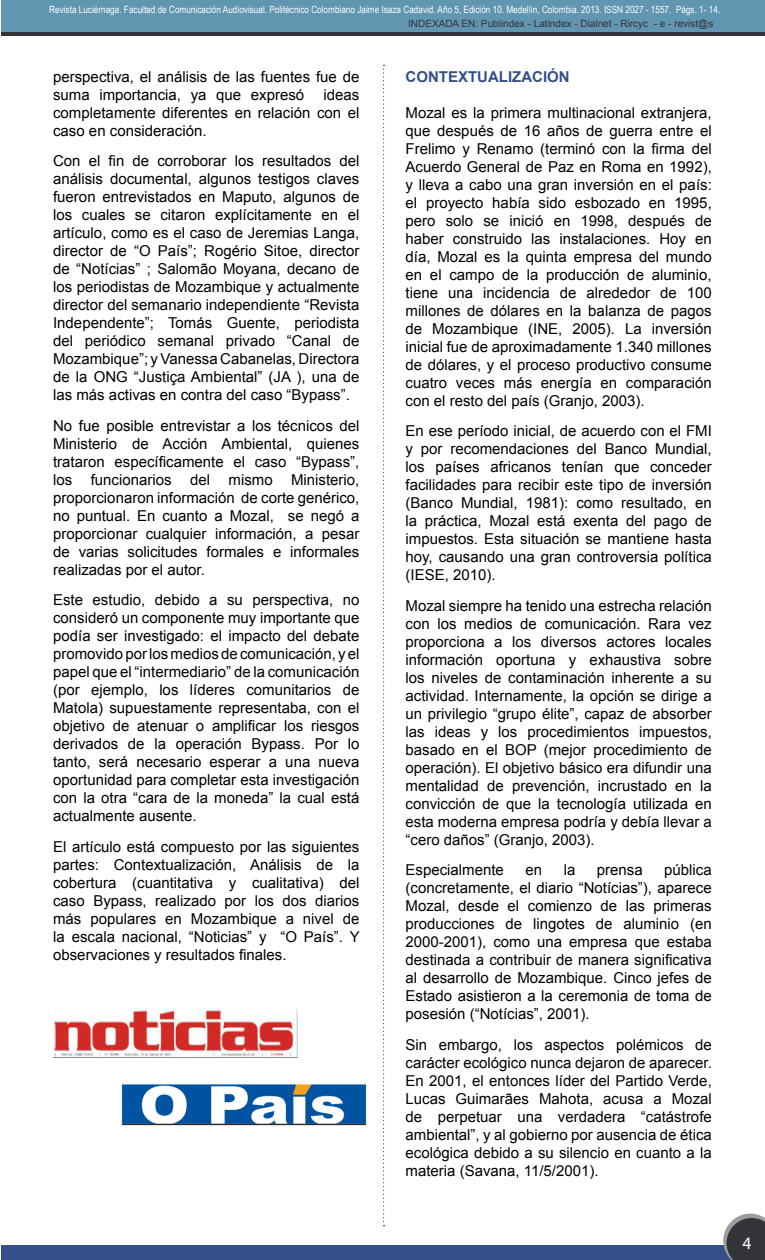
<style>
.page{position:relative;width:765px;height:1260px;background:#fff}
.page>*{position:absolute;margin:0;border:0;box-sizing:border-box;transform-origin:0 0}
.t1{font:17.5px "Myriad Pro";color:#fff}
.t2{font:15px/18px "Arial";color:#000;text-align:justify}
.t3{font:700 15px "Arial";color:#344f8a}
.t4{font:10px "Arial Narrow";color:#fafdff}
.t5{font:10px "Arial";color:#33333a}
.s1{font-size:11.25px}
</style>
<div class="page">
<div style="left:1px;top:1245px;width:736px;height:14px;background:#344f8a"></div>
<div style="left:1px;top:0;width:764px;height:36px;background:#6196b0"></div>
<hr style="left:1px;top:32px;width:764px;height:4px;background:#33333a">
<svg style="left:723px;top:1214px;width:42px;height:46px;background:#54555c"></svg>
<svg style="left:383px;top:65px;width:2px;height:1161px"></svg>
<img style="left:53px;top:1009px;width:244px;height:49px">
<img style="left:121px;top:1084px;width:246px;height:42px">
<p class="t4" style="left:49px;top:3px;width:673px">Revista Luciérnaga. Facultad de Comunicación Audiovisual. Politécnico Colombiano Jaime Isaza Cadavid. Año 5, Edición 10. Medellín, Colombia. 2013. ISSN 2027 - 1557. Págs. 1- 14<span class="s1">.</span></p>
<p class="t5" style="left:408px;top:17px;width:307px">INDEXADA EN: Publindex - Latindex - Dialnet - Rircyc - e - revist@s</p>
<p class="t2" style="left:53px;top:67px;width:308px">perspectiva, el análisis de las fuentes fue de suma importancia, ya que expresó</p>
<p class="t2" style="left:53px;top:85px;width:308px;text-indent:270px">ideas completamente diferentes en relación con el caso en consideración.</p>
<p class="t2" style="left:53px;top:152px;width:308px">Con el fin de corroborar los resultados del análisis documental, algunos testigos claves fueron entrevistados en Maputo, algunos de los cuales se citaron explícitamente en el artículo, como es el caso de Jeremias Langa, director de “O País”; Rogério Sitoe, director de “Notícias” ; Salomão Moyana, decano de los periodistas de Mozambique y actualmente director del semanario independiente “Revista Independente”; Tomás Guente, periodista del periódico semanal privado “Canal de Mozambique”; y Vanessa Cabanelas, Directora de la ONG “Justiça Ambiental” (JA ), una de las más activas en contra del caso “Bypass”.</p>
<p class="t2" style="left:53px;top:416px;width:308px">No fue posible entrevistar a los técnicos del Ministerio de Acción Ambiental, quienes trataron específicamente el caso “Bypass”, los funcionarios del mismo Ministerio, proporcionaron información de corte genérico, no puntual. En cuanto a Mozal, se negó a proporcionar cualquier información, a pesar de varias solicitudes formales e informales realizadas por el autor.</p>
<p class="t2" style="left:53px;top:591px;width:308px">Este estudio, debido a su perspectiva, no consideró un componente muy importante que podía ser investigado: el impacto del debate promovido por los medios de comunicación, y el papel que el “intermediario” de la comunicación (por ejemplo, los líderes comunitarios de Matola) supuestamente representaba, con el objetivo de atenuar o amplificar los riesgos derivados de la operación Bypass. Por lo tanto, será necesario esperar a una nueva oportunidad para completar esta investigación con la otra “cara de la moneda” la cual está actualmente ausente.</p>
<p class="t2" style="left:53px;top:837px;width:308px">El artículo está compuesto por las siguientes partes: Contextualización, Análisis de la cobertura (cuantitativa y cualitativa) del caso Bypass, realizado por los dos diarios más populares en Mozambique a nivel de la escala nacional, “Noticias” y “O País”. Y observaciones y resultados finales.</p>
<p class="t3" style="left:406px;top:66px;width:166px">CONTEXTUALIZACIÓN</p>
<p class="t2" style="left:406px;top:103px;width:308px">Mozal es la primera multinacional extranjera, que después de 16 años de guerra entre el Frelimo y Renamo (terminó con la firma del Acuerdo General de Paz en Roma en 1992), y lleva a cabo una gran inversión en el país: el proyecto había sido esbozado en 1995, pero solo se inició en 1998, después de haber construido las instalaciones. Hoy en día, Mozal es la quinta empresa del mundo en el campo de la producción de aluminio, tiene una incidencia de alrededor de 100 millones de dólares en la balanza de pagos de Mozambique (INE, 2005). La inversión inicial fue de aproximadamente 1.340 millones de dólares, y el proceso productivo consume cuatro veces más energía en comparación con el resto del país (Granjo, 2003).</p>
<p class="t2" style="left:406px;top:422px;width:308px">En ese período inicial, de acuerdo con el FMI y por recomendaciones del Banco Mundial, los países africanos tenían que conceder facilidades para recibir este tipo de inversión (Banco Mundial, 1981): como resultado, en la práctica, Mozal está exenta del pago de impuestos. Esta situación se mantiene hasta hoy, causando una gran controversia política (IESE, 2010).</p>
<p class="t2" style="left:406px;top:596px;width:308px">Mozal siempre ha tenido una estrecha relación con los medios de comunicación. Rara vez proporciona a los diversos actores locales información oportuna y exhaustiva sobre los niveles de contaminación inherente a su actividad. Internamente, la opción se dirige a un privilegio “grupo élite”, capaz de absorber las ideas y los procedimientos impuestos, basado en el BOP (mejor procedimiento de operación). El objetivo básico era difundir una mentalidad de prevención, incrustado en la convicción de que la tecnología utilizada en esta moderna empresa podría y debía llevar a “cero daños” (Granjo, 2003).</p>
<p class="t2" style="left:406px;top:861px;width:100px">Especialmente</p>
<p class="t2" style="left:525px;top:861px;width:18px">en</p>
<p class="t2" style="left:564px;top:861px;width:13px">la</p>
<p class="t2" style="left:597px;top:861px;width:47px">prensa</p>
<p class="t2" style="left:406px;top:861px;width:308px;text-indent:259px">pública (concretamente, el diario “Notícias”), aparece Mozal, desde el comienzo de las primeras producciones de lingotes de aluminio (en 2000-2001), como una empresa que estaba destinada a contribuir de manera significativa al desarrollo de Mozambique. Cinco jefes de Estado asistieron a la ceremonia de toma de posesión (“Notícias”, 2001).</p>
<p class="t2" style="left:406px;top:1035px;width:308px">Sin embargo, los aspectos polémicos de carácter ecológico nunca dejaron de aparecer.<br>En 2001, el entonces líder del Partido Verde, Lucas Guimarães Mahota, acusa a Mozal de perpetuar una verdadera “catástrofe ambiental”, y al gobierno por ausencia de ética ecológica debido a su silencio en cuanto a la materia (Savana, 11/5/2001).</p>
<p class="t1" style="left:743px;top:1232px;width:10px">4</p>
</div>
